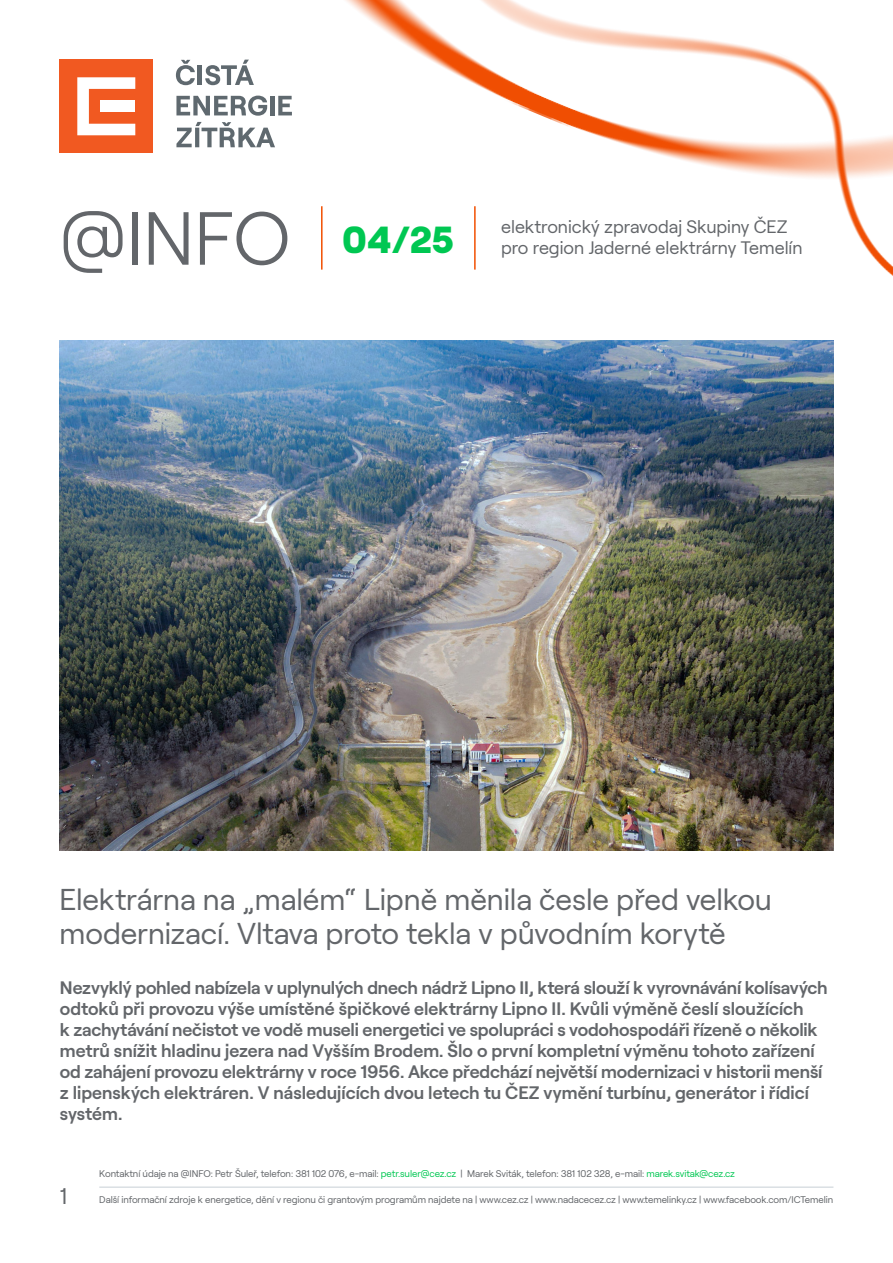
<style>
.page{position:relative;width:893px;height:1263px;background:#fff}
.page>*{position:absolute;margin:0;border:0;box-sizing:border-box;transform-origin:0 0}
.t1{font:300 75px "Roobert CEZ";color:#63666a}
.t2{font:800 37.5px "Roobert CEZ";color:#00c752}
.nadpis_článků_jeden_sloupec{font:30px/34.5px "Roobert CEZ";letter-spacing:-.005em;color:#63666a}
.t3{font:22.5px "Roobert CEZ";color:#63666a}
.perex{font:600 18px/21px "Roobert CEZ";letter-spacing:-.005em;color:#63666a}
.t4{font:18px "Roobert CEZ";color:#63666a}
.zápatí{font:9.6px "Roobert CEZ";letter-spacing:-.005em;color:#63666a}
.s1{color:#00c752}
</style>
<div class="page">
<hr style="left:99px;top:1186px;width:734px;height:2px;background:#dadfe3">
<img style="left:267px;top:0;width:626px;height:261px">
<hr style="left:321px;top:206px;width:2px;height:64px;background:#f24f00">
<hr style="left:474px;top:206px;width:2px;height:64px;background:#f24f00">
<div style="left:60px;top:60px;width:93px;height:93px;background:#f15921"></div>
<svg style="left:77px;top:77px;width:58px;height:58px"></svg>
<svg style="left:176px;top:60px;width:19px;height:25px"></svg>
<hr style="left:198px;top:65px;width:4px;height:20px;background:#5f696f">
<svg style="left:205px;top:60px;width:49px;height:25px"></svg>
<svg style="left:176px;top:96px;width:91px;height:20px"></svg>
<div style="left:270px;top:96px;width:5px;height:19px;background:#5f696f"></div>
<svg style="left:278px;top:96px;width:14px;height:19px"></svg>
<svg style="left:176px;top:122px;width:99px;height:25px"></svg>
<img style="left:60px;top:340px;width:773px;height:510px">
<p class="t1" style="left:60px;top:182px;width:233px">@INFO</p>
<p class="t2" style="left:342px;top:210px;width:114px">04/25</p>
<p class="t4" style="left:501px;top:213px;width:288px">elektronický zpravodaj Skupiny ČEZ</p>
<p class="t4" style="left:501px;top:234px;width:303px">pro region Jaderné elektrárny Temelín</p>
<p class="nadpis_článků_jeden_sloupec" style="left:60px;top:879px;width:714px">Elektrárna na „malém“ Lipně měnila česle před velkou modernizací. Vltava proto tekla v původním korytě</p>
<p class="perex" style="left:60px;top:975px;width:769px">Nezvyklý pohled nabízela v uplynulých dnech nádrž Lipno II, která slouží k vyrovnávání kolísavých odtoků při provozu výše umístěné špičkové elektrárny Lipno II. Kvůli výměně česlí sloužících<br>k zachytávání nečistot ve vodě museli energetici ve spolupráci s vodohospodáři řízeně o několik metrů snížit hladinu jezera nad Vyšším Brodem. Šlo o první kompletní výměnu tohoto zařízení od zahájení provozu elektrárny v roce 1956. Akce předchází největší modernizaci v historii menší z lipenských elektráren. V následujících dvou letech tu ČEZ vymění turbínu, generátor i řídicí systém.</p>
<p class="zápatí" style="left:99px;top:1166px;width:637px">Kontaktní údaje na @INFO: Petr Šuleř, telefon: 381 102 076, e-mail: <span class="s1">petr.suler@cez.cz</span> | Marek Sviták, telefon: 381 102 328, e-mail: <span class="s1">marek.svitak@cez.cz</span></p>
<p class="t3" style="left:60px;top:1179px;width:9px">1</p>
<p class="zápatí" style="left:99px;top:1192px;width:735px">Další informační zdroje k energetice, dění v regionu či grantovým programům najdete na | www.cez.cz | www.nadacecez.cz | www.temelinky.cz | www.facebook.com/ICTemelin</p>
</div>
